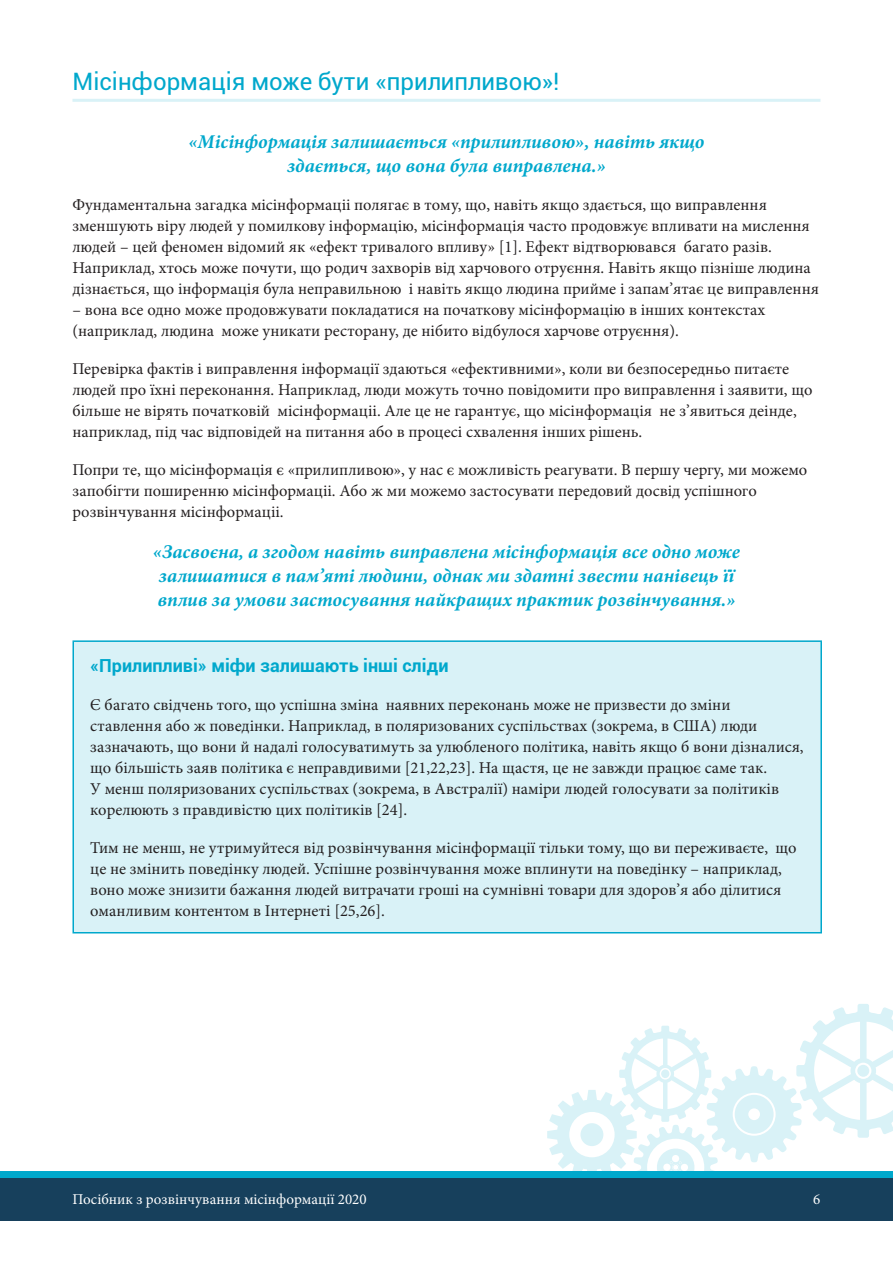
<style>
.page{position:relative;width:893px;height:1263px;background:#fff}
.page>*{position:absolute;margin:0;border:0;box-sizing:border-box;transform-origin:0 0}
.Heading_-_BrightBlue{font:24px "Roboto";color:#00a8cc}
.Quote_Blue{font:italic 700 19.5px/24px "Minion Pro";color:#00a8cc;text-align:center}
.SubHeading_BrightBlu{font:700 18px "Roboto";color:#00a8cc}
.Main_Paragraph{font:16.5px/21px "Minion Pro";color:#231f20}
.t1{font:15px "Minion Pro";color:#fff}
</style>
<div class="page">
<svg style="left:547px;top:1004px;width:346px;height:167px"></svg>
<div style="left:0;top:1178px;width:893px;height:42px;background:#17405c"></div>
<div style="left:0;top:1171px;width:893px;height:7px;background:#00a8cc"></div>
<hr style="left:72px;top:99px;width:748px;height:3px;background:#d9f2f7">
<div style="left:73px;top:641px;width:748px;height:292px;background:#d9f2f7"></div>
<hr style="left:72px;top:640px;width:750px;height:2px;background:#00a8cc">
<hr style="left:72px;top:642px;width:2px;height:290px;background:#00a8cc">
<hr style="left:820px;top:642px;width:2px;height:290px;background:#00a8cc">
<hr style="left:72px;top:932px;width:750px;height:1px;background:#00a8cc">
<p class="Heading_-_BrightBlue" style="left:72px;top:65px;width:489px">Місінформація може бути «прилипливою»!</p>
<p class="Quote_Blue" style="left:188px;top:130px;width:518px">«Місінформація залишається «прилипливою», навіть якщо здається, що вона була виправлена.»</p>
<p class="Main_Paragraph" style="left:72px;top:195px;width:748px">Фундаментальна загадка місінформаціі полягає в тому, що, навіть якщо здається, що виправлення зменшують віру людей у помилкову інформацію, місінформація часто продовжує впливати на мислення людей – цей феномен відомий як «ефект тривалого впливу» [1]. Ефект відтворювався багато разів.<br>Наприклад, хтось може почути, що родич захворів від харчового отруєння. Навіть якщо пізніше людина дізнається, що інформація була неправильною і навіть якщо людина прийме і запам’ятає це виправлення</p>
<p class="Main_Paragraph" style="left:72px;top:300px;width:694px">– вона все одно може продовжувати покладатися на початкову місінформацію в інших контекстах (наприклад, людина може уникати ресторану, де нібито відбулося харчове отруєння).</p>
<p class="Main_Paragraph" style="left:72px;top:359px;width:741px">Перевірка фактів і виправлення інформації здаються «ефективними», коли ви безпосередньо питаєте людей про їхні переконання. Наприклад, люди можуть точно повідомити про виправлення і заявити, що більше не вірять початковій місінформаціі. Але це не гарантує, що місінформація не з’явиться деінде, наприклад, під час відповідей на питання або в процесі схвалення інших рішень.</p>
<p class="Main_Paragraph" style="left:72px;top:460px;width:736px">Попри те, що місінформація є «прилипливою», у нас є можливість реагувати. В першу чергу, ми можемо запобігти поширенню місінформаціі. Або ж ми можемо застосувати передовий досвід успішного розвінчування місінформаціі.</p>
<p class="Quote_Blue" style="left:153px;top:540px;width:589px;text-align:left">«Засвоєна, а згодом навіть виправлена місінформація все одно може залишатися в пам’яті людини, однак ми здатні звести нанівець її вплив за умови застосування найкращих практик розвінчування.»</p>
<p class="SubHeading_BrightBlu" style="left:90px;top:653px;width:360px">«Прилипливі» міфи залишають інші сліди</p>
<p class="Main_Paragraph" style="left:90px;top:694px;width:715px">Є багато свідчень того, що успішна зміна наявних переконань може не призвести до зміни ставлення або ж поведінки. Наприклад, в поляризованих суспільствах (зокрема, в США) люди зазначають, що вони й надалі голосуватимуть за улюбленого політика, навіть якщо б вони дізналися, що більшість заяв політика є неправдивими [21,22,23]. На щастя, це не завжди працює саме так.<br>У менш поляризованих суспільствах (зокрема, в Австралії) наміри людей голосувати за політиків корелюють з правдивістю цих політиків [24].</p>
<p class="Main_Paragraph" style="left:90px;top:837px;width:708px">Тим не менш, не утримуйтеся від розвінчування місінформації тільки тому, що ви переживаєте, що це не змінить поведінку людей. Успішне розвінчування може вплинути на поведінку – наприклад, воно може знизити бажання людей витрачати гроші на сумнівні товари для здоров’я або ділитися оманливим контентом в Інтернеті [25,26].</p>
<p class="t1" style="left:72px;top:1189px;width:296px">Посібник з розвінчування місінформації 2020</p>
<p class="t1" style="left:813px;top:1189px;width:9px">6</p>
</div>
